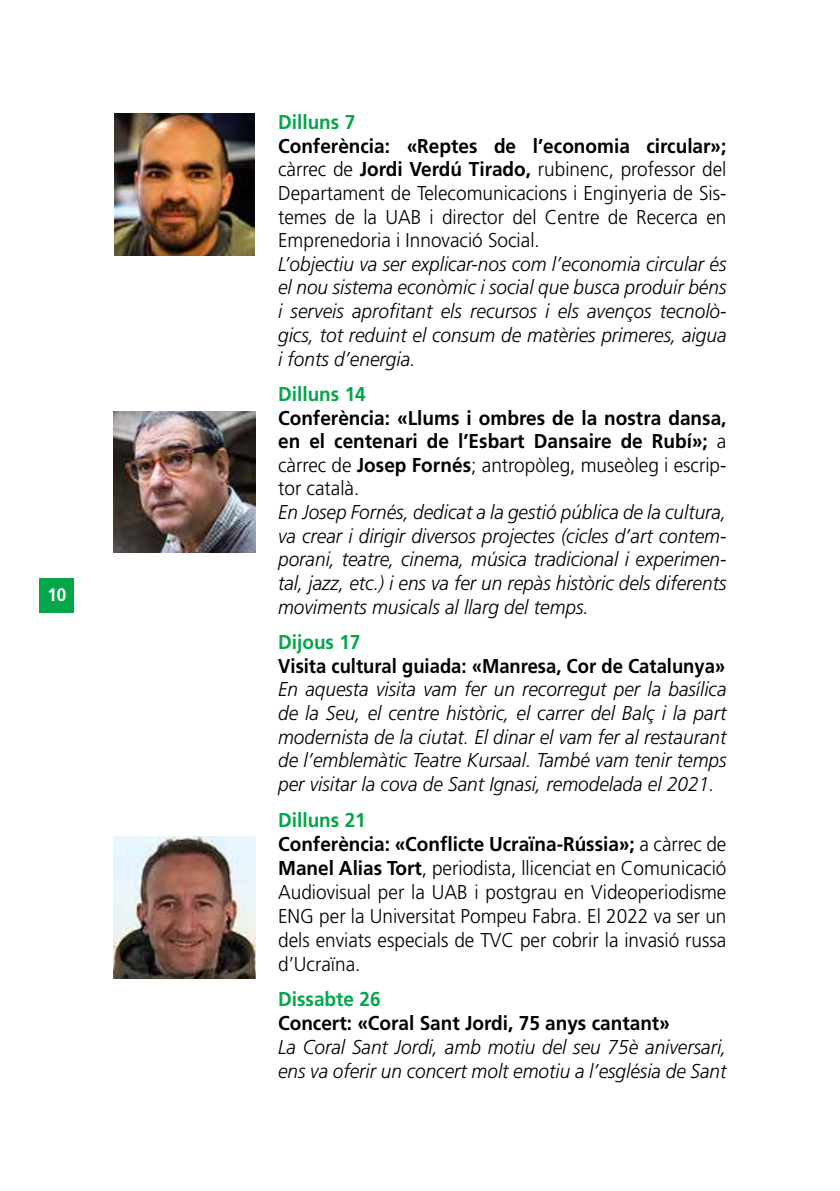
<style>
.page{position:relative;width:840px;height:1191px;background:#fff}
.page>*{position:absolute;margin:0;border:0;box-sizing:border-box;transform-origin:0 0}
.t1{font:italic 300 20px/23.8px "Frutiger";color:#000;text-align:justify;scale:.95 1}
.t2{font:300 20px/24px "Frutiger";color:#000;text-align:justify;scale:.95 1}
.t3{font:700 20px/23.6px "Frutiger";color:#000;text-align:justify;scale:.95 1}
.t4{font:700 20px "Frutiger";color:#000;scale:.92 1}
.t5{font:700 20px "Frutiger";color:#04a64a;scale:.95 1}
.t6{font:700 18px "Frutiger";color:#fff;scale:.95 1}
.s1{font-weight:700}
.s2{font-weight:300}
.s3{font-weight:700;color:#04a64a}
</style>
<div class="page">
<div style="left:40px;top:578px;width:34px;height:34px;background:#04a64a"></div>
<img style="left:114px;top:113px;width:140px;height:142px">
<img style="left:113px;top:411px;width:142px;height:142px">
<img style="left:113px;top:836px;width:142px;height:142px">
<p class="t6" style="left:47px;top:584px;width:22px">10</p>
<p class="t5" style="left:278px;top:110px;width:83px">Dilluns 7</p>
<p class="t2" style="left:278px;top:134px;width:473px"><span class="s1">Conferència: «Reptes de l’economia circular»; </span>càrrec de <span class="s1">Jordi Verdú Tirado,</span> rubinenc, professor del Departament de Telecomunicacions i Enginyeria de Sis&shy;temes de la UAB i director del Centre de Recerca en Emprenedoria i Innovació Social.</p>
<p class="t1" style="left:278px;top:252px;width:473px">L’objectiu va ser explicar-nos com l’economia circular és el nou sistema econòmic i social que busca produir béns i serveis aprofitant els recursos i els avenços tecnolò&shy;gics, tot reduint el consum de matèries primeres, aigua i fonts d’energia.</p>
<p class="t5" style="left:278px;top:382px;width:94px">Dilluns 14</p>
<p class="t3" style="left:278px;top:405px;width:473px">Conferència: «Llums i ombres de la nostra dansa, en el centenari de l’Esbart Dansaire de Rubí»; <span class="s2">a càrrec de</span> Josep Fornés<span class="s2">; antropòleg, museòleg i escrip&shy;tor català.</span></p>
<p class="t1" style="left:278px;top:500px;width:473px">En Josep Fornés, dedicat a la gestió pública de la cultura, va crear i dirigir diversos projectes (cicles d’art contem&shy;porani, teatre, cinema, música tradicional i experimen&shy;tal, jazz, etc.) i ens va fer un repàs històric dels diferents moviments musicals al llarg del temps.</p>
<p class="t5" style="left:278px;top:630px;width:88px">Dijous 17</p>
<p class="t4" style="left:278px;top:654px;width:487px">Visita cultural guiada: «Manresa, Cor de Catalunya»</p>
<p class="t1" style="left:278px;top:677px;width:473px">En aquesta visita vam fer un recorregut per la basílica de la Seu, el centre històric, el carrer del Balç i la part modernista de la ciutat. El dinar el vam fer al restaurant de l’emblemàtic Teatre Kursaal. També vam tenir temps per visitar la cova de Sant Ignasi, remodelada el 2021.</p>
<p class="t2" style="left:278px;top:807px;width:473px;text-align:left"><span class="s3">Dilluns 21<br></span><span class="s1">Conferència: «Conflicte Ucraïna-Rússia»;</span> a càrrec de <span class="s1">Manel Alias Tort</span>, periodista, llicenciat en Comunicació Audiovisual per la UAB i postgrau en Videoperiodisme ENG per la Universitat Pompeu Fabra. El 2022 va ser un dels enviats especials de TVC per cobrir la invasió russa d’Ucraïna.</p>
<p class="t5" style="left:278px;top:987px;width:109px">Dissabte 26</p>
<p class="t3" style="left:278px;top:1011px;width:413px">Concert: «Coral Sant Jordi, 75 anys cantant»</p>
<p class="t1" style="left:278px;top:1035px;width:473px">La Coral Sant Jordi, amb motiu del seu 75è aniversari, ens va oferir un concert molt emotiu a l’església de Sant</p>
</div>
